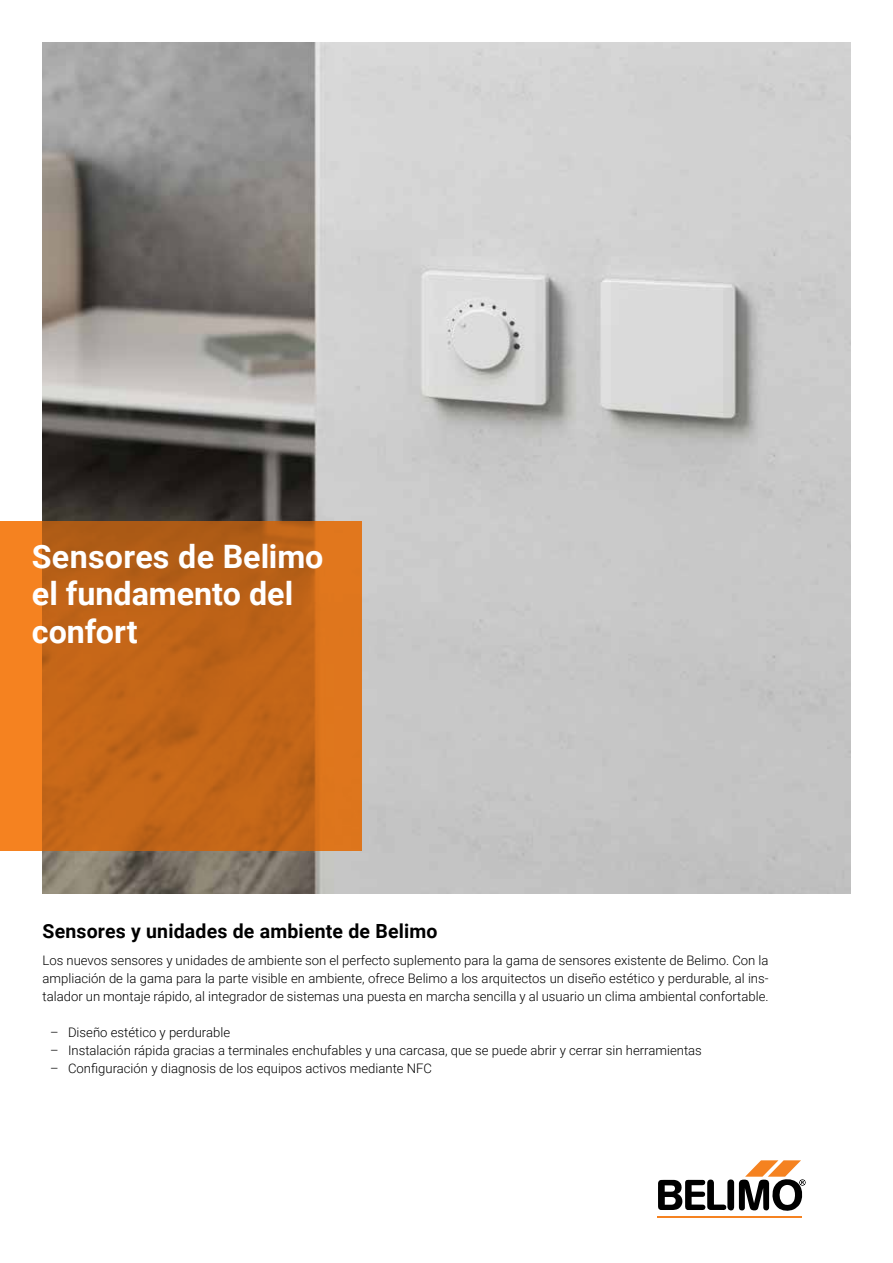
<style>
.page{position:relative;width:893px;height:1263px;background:#fff}
.page>*{position:absolute;margin:0;border:0;box-sizing:border-box;transform-origin:0 0}
.t1{font:700 32.25px/37.5px "Roboto";color:#fff}
.t2{font:700 19.5px "Roboto";letter-spacing:.01em;color:#000}
.t3{font:300 13.2px/18px "Roboto";color:#000;text-align:justify}
</style>
<div class="page">
<img style="left:43px;top:43px;width:807px;height:850px">
<svg style="left:0;top:521px;width:362px;height:329px;background:#c96919"></svg>
<hr style="left:658px;top:1216px;width:144px;height:1px;background:#f58220">
<svg style="left:658px;top:1160px;width:148px;height:51px"></svg>
<h1 class="t1" style="left:32px;top:536px;width:293px">Sensores de Belimo el fundamento del confort</h1>
<h2 class="t2" style="left:43px;top:917px;width:397px">Sensores y unidades de ambiente de Belimo</h2>
<p class="t3" style="left:43px;top:950px;width:728px">Los nuevos sensores y unidades de ambiente son el perfecto suplemento para la gama de sensores existente de Belimo. Con la ampliación de la gama para la parte visible en ambiente, ofrece Belimo a los arquitectos un diseño estético y perdurable, al ins&shy;talador un montaje rápido, al integrador de sistemas una puesta en marcha sencilla y al usuario un clima ambiental confortable.</p>
<p class="t3" style="left:50px;top:1022px;width:181px">– Diseño estético y perdurable</p>
<p class="t3" style="left:50px;top:1040px;width:653px">– Instalación rápida gracias a terminales enchufables y una carcasa, que se puede abrir y cerrar sin herramientas</p>
<p class="t3" style="left:50px;top:1058px;width:383px">– Configuración y diagnosis de los equipos activos mediante NFC</p>
</div>
